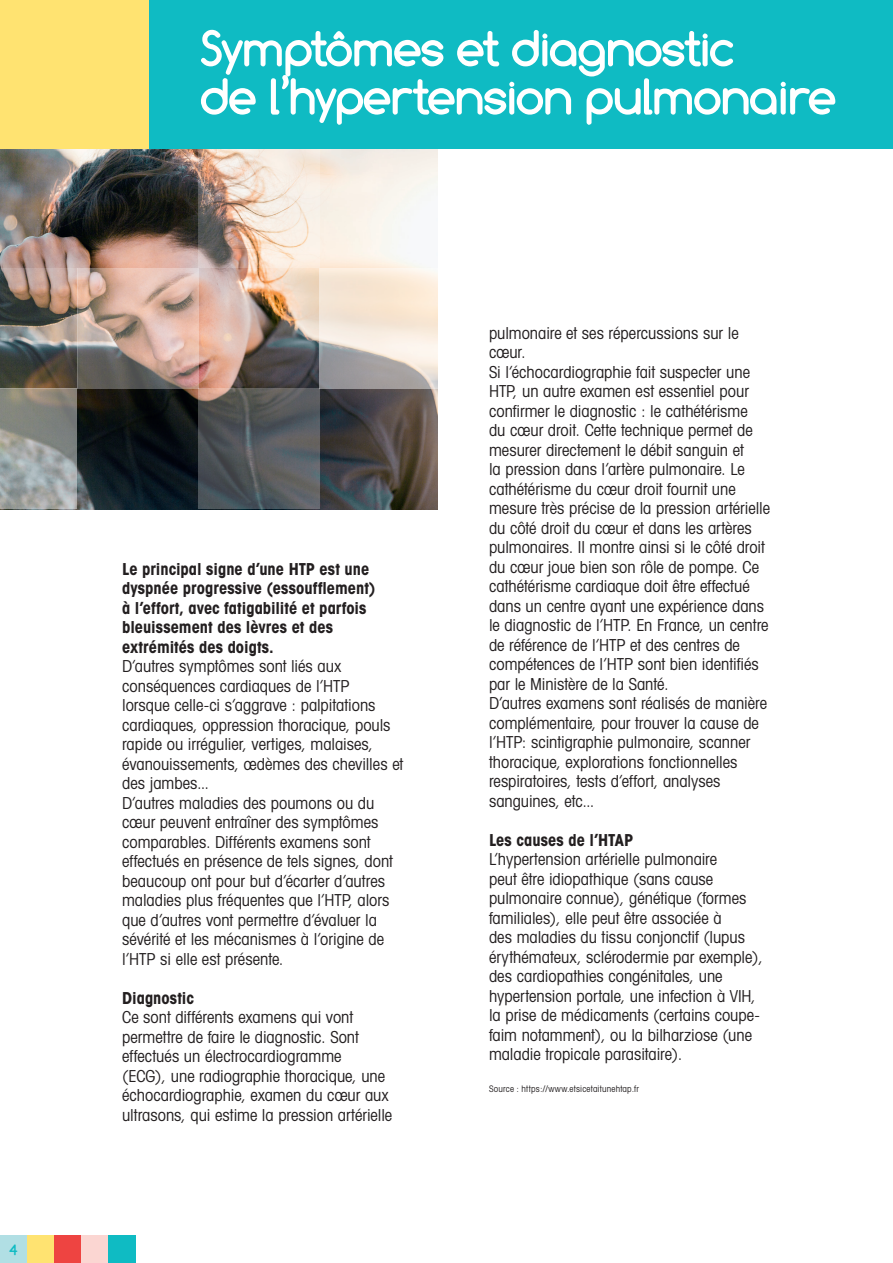
<style>
.page{position:relative;width:893px;height:1263px;background:#fff}
.page>*{position:absolute;margin:0;border:0;box-sizing:border-box;transform-origin:0 0}
.t1{font:700 50.1px/48.2px "Comfortaa";letter-spacing:-.015em;color:#fff}
.t2{font:condensed 16.5px/19.5px "Avant Garde";color:#231f20}
.t3{font:700 condensed 16.5px/19.5px "Avant Garde";color:#231f20}
.t4{font:700 15px "Comfortaa";color:#0fbbc3}
.t5{font:condensed 9px "Avant Garde";letter-spacing:.02em;color:#231f20}
</style>
<div class="page">
<div style="left:0;top:1236px;width:27px;height:27px;background:#b1dfe4"></div>
<div style="left:27px;top:1236px;width:27px;height:27px;background:#ffe371"></div>
<div style="left:54px;top:1236px;width:27px;height:27px;background:#ee4441"></div>
<div style="left:81px;top:1236px;width:28px;height:27px;background:#fbd6d2"></div>
<div style="left:109px;top:1236px;width:27px;height:27px;background:#0fbbc3"></div>
<img style="left:0;top:148px;width:438px;height:361px">
<img style="left:0;top:268px;width:77px;height:120px">
<svg style="left:198px;top:148px;width:121px;height:120px"></svg>
<svg style="left:77px;top:268px;width:121px;height:120px"></svg>
<svg style="left:319px;top:268px;width:119px;height:120px"></svg>
<svg style="left:198px;top:389px;width:121px;height:120px"></svg>
<svg style="left:0;top:389px;width:77px;height:120px"></svg>
<img style="left:77px;top:148px;width:121px;height:120px">
<svg style="left:77px;top:389px;width:121px;height:120px"></svg>
<div style="left:0;top:0;width:893px;height:148px;background:#0fbbc3"></div>
<div style="left:0;top:0;width:148px;height:148px;background:#ffe371"></div>
<p class="t4" style="left:9px;top:1241px;width:10px">4</p>
<h1 class="t1" style="left:201px;top:24px;width:637px">Symptômes et diagnostic<br>de l’hypertension pulmonaire</h1>
<p class="t3" style="left:122px;top:559px;width:255px">Le principal signe d’une HTP est une dyspnée progressive (essoufflement) à l’effort, avec fatigabilité et parfois bleuissement des lèvres et des extrémités des doigts.</p>
<p class="t2" style="left:122px;top:656px;width:283px">D’autres symptômes sont liés aux conséquences cardiaques de l’HTP<br>lorsque celle-ci s’aggrave : palpitations cardiaques, oppression thoracique, pouls rapide ou irrégulier, vertiges, malaises, évanouissements, œdèmes des chevilles et des jambes...<br>D’autres maladies des poumons ou du cœur peuvent entraîner des symptômes comparables. Différents examens sont effectués en présence de tels signes, dont beaucoup ont pour but d’écarter d’autres maladies plus fréquentes que l’HTP, alors que d’autres vont permettre d’évaluer la sévérité et les mécanismes à l’origine de l’HTP si elle est présente.</p>
<p class="t3" style="left:122px;top:988px;width:73px">Diagnostic</p>
<p class="t2" style="left:122px;top:1007px;width:272px">Ce sont différents examens qui vont permettre de faire le diagnostic. Sont effectués un électrocardiogramme<br>(ECG), une radiographie thoracique, une échocardiographie, examen du cœur aux ultrasons, qui estime la pression artérielle</p>
<p class="t2" style="left:489px;top:322px;width:283px">pulmonaire et ses répercussions sur le cœur.<br>Si l’échocardiographie fait suspecter une HTP, un autre examen est essentiel pour confirmer le diagnostic : le cathétérisme<br>du cœur droit. Cette technique permet de mesurer directement le débit sanguin et<br>la pression dans l’artère pulmonaire. Le cathétérisme du cœur droit fournit une mesure très précise de la pression artérielle du côté droit du cœur et dans les artères pulmonaires. Il montre ainsi si le côté droit du cœur joue bien son rôle de pompe. Ce cathétérisme cardiaque doit être effectué dans un centre ayant une expérience dans le diagnostic de l’HTP. En France, un centre de référence de l’HTP et des centres de compétences de l’HTP sont bien identifiés par le Ministère de la Santé.<br>D’autres examens sont réalisés de manière complémentaire, pour trouver la cause de l’HTP: scintigraphie pulmonaire, scanner thoracique, explorations fonctionnelles respiratoires, tests d’effort, analyses sanguines, etc...</p>
<p class="t3" style="left:489px;top:829px;width:146px">Les causes de l’HTAP</p>
<p class="t2" style="left:489px;top:849px;width:275px">L’hypertension artérielle pulmonaire<br>peut être idiopathique (sans cause pulmonaire connue), génétique (formes familiales), elle peut être associée à<br>des maladies du tissu conjonctif (lupus érythémateux, sclérodermie par exemple), des cardiopathies congénitales, une hypertension portale, une infection à VIH, la prise de médicaments (certains coupe&shy;faim notamment), ou la bilharziose (une maladie tropicale parasitaire).</p>
<p class="t5" style="left:489px;top:1083px;width:151px">Source : https://www.etsicetaitunehtap.fr</p>
</div>
